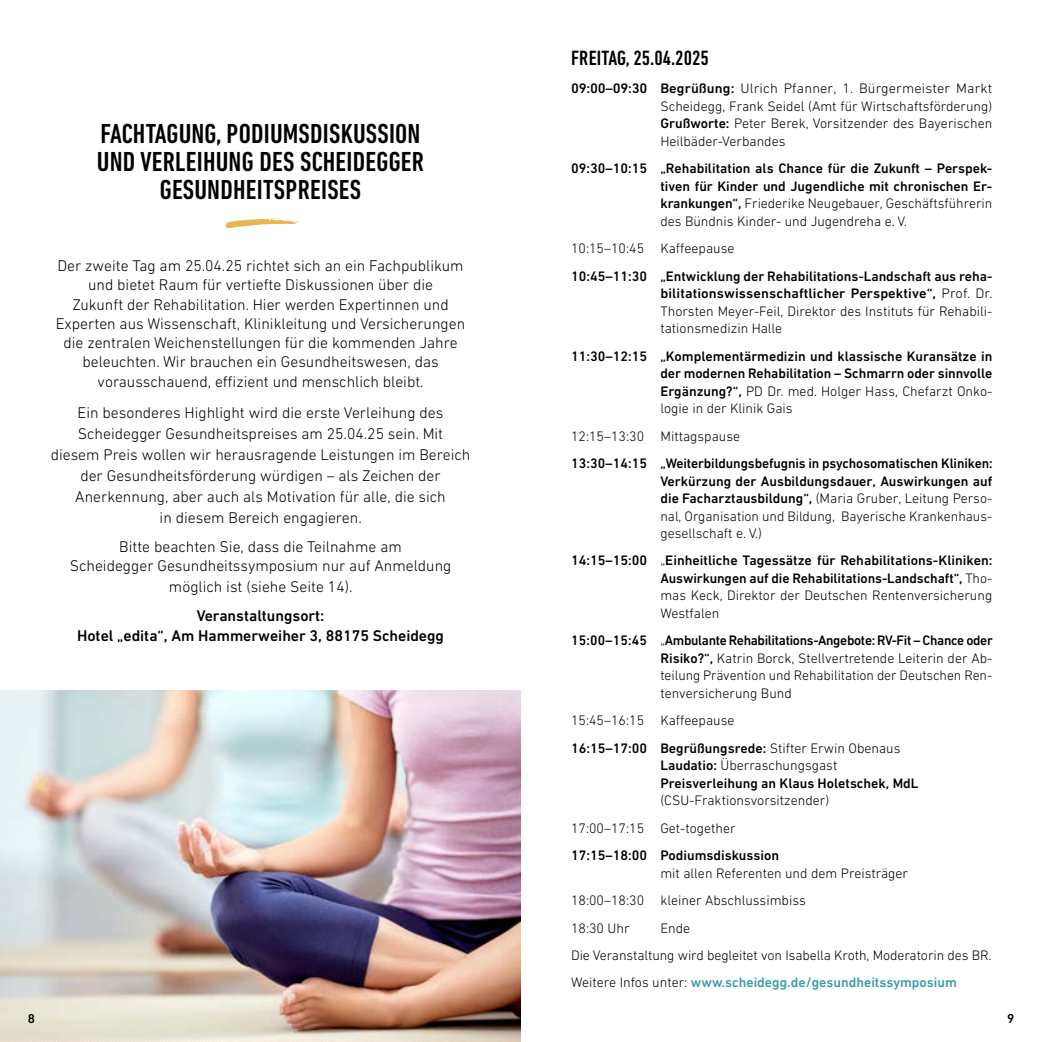
<style>
.page{position:relative;width:1042px;height:1042px;background:#fff}
.page>*{position:absolute;margin:0;border:0;box-sizing:border-box;transform-origin:0 0}
.t1{font:500 condensed 28px/28px "DIN Next W1 G";letter-spacing:.01em;color:#000;text-align:center}
.t2{font:500 condensed 21px "DIN Next W1 G";color:#000}
.t3{font:300 15.75px/19.2px "DIN Next W1 G";color:#000;text-align:center}
.t4{font:500 15.75px/19.2px "DIN Next W1 G";color:#000;text-align:center}
.t5{font:500 14px/17.5px "DIN Next W1 G";color:#000;text-align:justify}
.t6{font:300 14px/17.5px "DIN Next W1 G";color:#000}
.t7{font:500 13.12px "DIN Next W1 G";color:#000}
.s1{font-weight:500}
.s2{font-weight:300}
.s3{font-weight:500;color:#379aab}
</style>
<div class="page">
<svg style="left:225px;top:219px;width:74px;height:9px"></svg>
<img style="left:0;top:690px;width:521px;height:352px">
<h1 class="t1" style="left:97px;top:120px;width:328px">FACHTAGUNG, PODIUMSDISKUSSION<br>UND VERLEIHUNG DES SCHEIDEGGER<br>GESUNDHEITSPREISES</h1>
<p class="t3" style="left:56px;top:256px;width:411px">Der zweite Tag am 25.04.25 richtet sich an ein Fachpublikum und bietet Raum für vertiefte Diskussionen über die<br>Zukunft der Rehabilitation. Hier werden Expertinnen und Experten aus Wissenschaft, Klinikleitung und Versicherungen die zentralen Weichenstellungen für die kommenden Jahre beleuchten. Wir brauchen ein Gesundheitswesen, das vorausschauend, effizient und menschlich bleibt.</p>
<p class="t3" style="left:51px;top:402px;width:421px;line-height:21px">Ein besonderes Highlight wird die erste Verleihung des Scheidegger Gesundheitspreises am 25.04.25 sein. Mit<br>diesem Preis wollen wir herausragende Leistungen im Bereich der Gesundheitsförderung würdigen – als Zeichen der Anerkennung, aber auch als Motivation für alle, die sich<br>in diesem Bereich engagieren.</p>
<p class="t3" style="left:70px;top:537px;width:383px">Bitte beachten Sie, dass die Teilnahme am<br>Scheidegger Gesundheitssymposium nur auf Anmeldung</p>
<p class="t3" style="left:169px;top:577px;width:185px">möglich ist (siehe Seite 14).</p>
<p class="t4" style="left:77px;top:606px;width:368px">Veranstaltungsort:<br>Hotel „edita“, Am Hammerweiher 3, 88175 Scheidegg</p>
<p class="t7" style="left:28px;top:1011px;width:9px">8</p>
<h2 class="t2" style="left:571px;top:46px;width:139px">FREITAG, 25.04.2025</h2>
<p class="t6" style="left:660px;top:80px;width:333px;text-align:justify;text-indent:-89px"><span class="s1">09:00–09:30 Begrüßung:</span> Ulrich Pfanner, 1. Bürgermeister Markt Scheidegg, Frank Seidel (Amt für Wirtschaftsförderung)<br><span class="s1">Grußworte:</span> Peter Berek, Vorsitzender des Bayerischen Heilbäder-Verbandes</p>
<p class="t5" style="left:660px;top:160px;width:333px;text-indent:-89px">09:30–10:15 „Rehabilitation als Chance für die Zukunft – Perspek&shy;tiven für Kinder und Jugendliche mit chronischen Er&shy;krankungen“, <span class="s2">Friederike Neugebauer, Geschäftsführerin des Bündnis Kinder- und Jugendreha e. V.</span></p>
<p class="t6" style="left:571px;top:240px;width:165px">10:15–10:45 Kaffeepause</p>
<p class="t5" style="left:660px;top:267px;width:334px;text-indent:-89px">10:45–11:30 „Entwicklung der Rehabilitations-Landschaft aus reha&shy;bilitationswissenschaftlicher Perspektive“, <span class="s2">Prof. Dr.<br>Thorsten Meyer-Feil, Direktor des Instituts für Rehabili&shy;tationsmedizin Halle</span></p>
<p class="t5" style="left:660px;top:347px;width:333px;text-indent:-89px">11:30–12:15 „Komplementärmedizin und klassische Kuransätze in der modernen Rehabilitation – Schmarrn oder sinnvolle Ergänzung?“, <span class="s2">PD Dr. med. Holger Hass, Chefarzt Onko&shy;logie in der Klinik Gais</span></p>
<p class="t6" style="left:571px;top:427px;width:170px">12:15–13:30 Mittagspause</p>
<p class="t5" style="left:660px;top:454px;width:334px;text-indent:-89px">13:30–14:15 „Weiterbildungsbefugnis in psychosomatischen Kliniken:<br>Verkürzung der Ausbildungsdauer, Auswirkungen auf die Facharztausbildung“, <span class="s2">(Maria Gruber, Leitung Perso&shy;nal, Organisation und Bildung, Bayerische Krankenhaus&shy;gesellschaft e. V.)</span></p>
<p class="t5" style="left:660px;top:552px;width:334px;text-indent:-89px">14:15–15:00 <span class="s2">„</span>Einheitliche Tagessätze für Rehabilitations-Kliniken:<br>Auswirkungen auf die Rehabilitations-Landschaft“, <span class="s2">Tho&shy;mas Keck, Direktor der Deutschen Rentenversicherung Westfalen</span></p>
<p class="t6" style="left:660px;top:632px;width:334px;text-align:justify;text-indent:-89px"><span class="s1">15:00–15:45</span> „<span class="s1">Ambulante Rehabilitations-Angebote: RV-Fit – Chance oder Risiko?“,</span> Katrin Borck, Stellvertretende Leiterin der Ab&shy;teilung Prävention und Rehabilitation der Deutschen Ren&shy;tenversicherung Bund</p>
<p class="t6" style="left:571px;top:707px;width:331px;line-height:27.5px">15:45–16:15 Kaffeepause<br><span class="s1">16:15–17:00 Begrüßungsrede:</span> Stifter Erwin Obenaus</p>
<p class="t5" style="left:660px;top:756px;width:260px">Laudatio: <span class="s2">Überraschungsgast<br></span>Preisverleihung an Klaus Holetschek, MdL</p>
<p class="t6" style="left:571px;top:786px;width:260px;line-height:27.5px;text-indent:89px">(CSU-Fraktionsvorsitzender)<br>17:00–17:15 Get-together</p>
<p class="t5" style="left:571px;top:846px;width:209px">17:15–18:00 Podiumsdiskussion</p>
<p class="t6" style="left:571px;top:859px;width:338px;line-height:27.5px;text-indent:89px">mit allen Referenten und dem Preisträger<br>18:00–18:30 kleiner Abschlussimbiss<br>18:30 Uhr</p>
<p class="t6" style="left:571px;top:914px;width:422px;line-height:27.5px;text-indent:89px">Ende<br>Die Veranstaltung wird begleitet von Isabella Kroth, Moderatorin des BR.<br>Weitere Infos unter: <span class="s3">www.scheidegg.de/gesundheitssymposium</span></p>
<p class="t7" style="left:1007px;top:1011px;width:9px">9</p>
</div>
